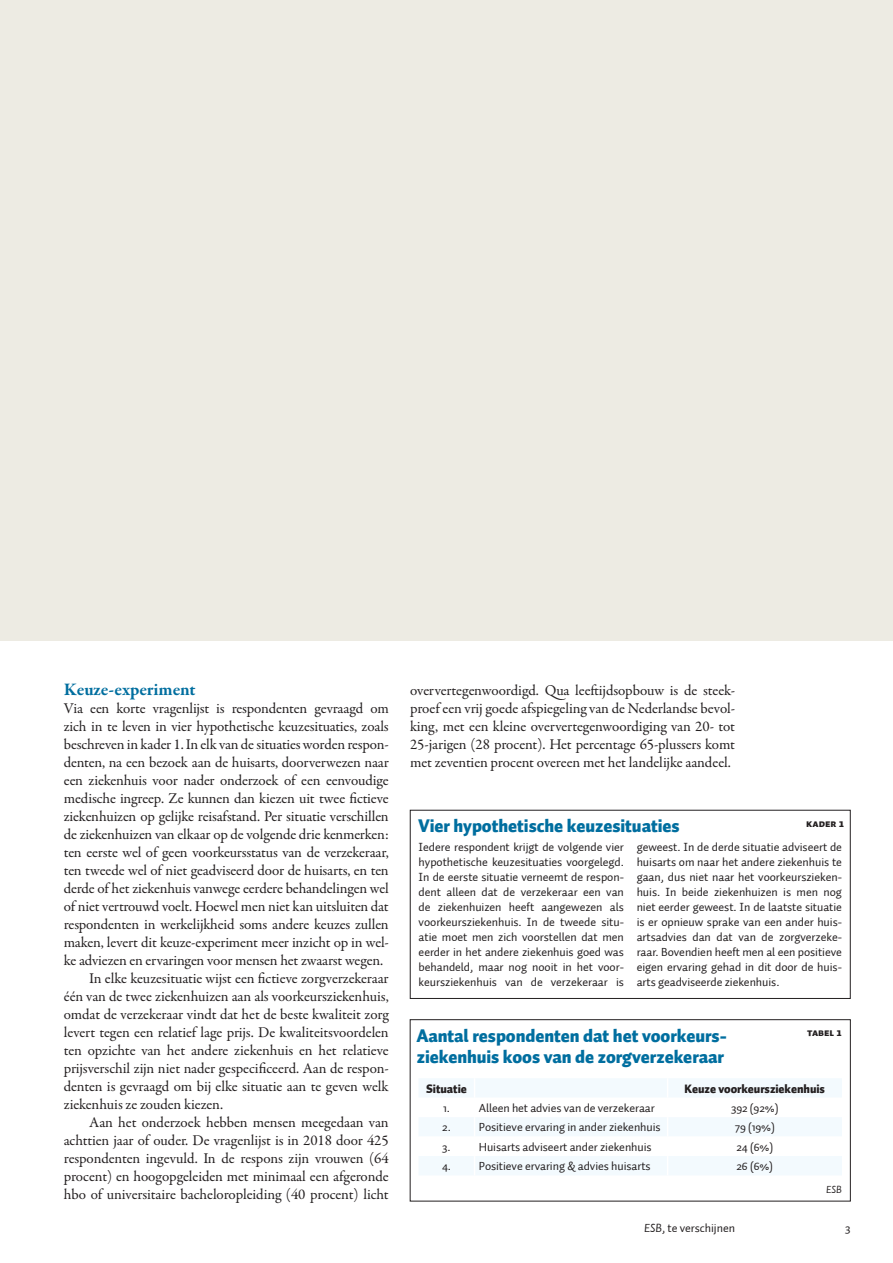
<style>
.page{position:relative;width:893px;height:1263px;background:#fff}
.page>*{position:absolute;margin:0;border:0;box-sizing:border-box;transform-origin:0 0}
.FIGUURKOP{font:900 18px/21px "Auto 1";letter-spacing:-.005em;color:#006e9f}
.TUSSENKOP{font:700 18px "Garamond Premr Pro";letter-spacing:-.005em;color:#006e9f}
.PLAT_VervolgAlinea{font:15px/18px "Garamond Premr Pro";letter-spacing:-.005em;color:#231f20;text-align:justify}
.PLAT_EersteAlinea{font:15px/18px "Garamond Premr Pro";letter-spacing:-.015em;color:#231f20;text-align:justify}
.KADERTXT{font:12px/15px "Auto 1";letter-spacing:-.005em;color:#231f20;text-align:justify}
.TABELTEKST{font:12px "Auto 1";letter-spacing:-.005em;color:#231f20}
.TABELBOVENTXT{font:900 12px "Auto 1";letter-spacing:-.005em;color:#231f20}
.FIGUURNUMMMER{font:10.5px "Auto 1 Black Sm Cp";color:#231f20}
.BIJSCHRIFT{font:italic 10.5px "Auto 1";color:#231f20}
.s1{font-style:italic}
</style>
<div class="page">
<div style="left:410px;top:1019px;width:440px;height:182px;border:1px solid #231f20"></div>
<svg style="left:419px;top:1079px;width:423px;height:96px"></svg>
<div style="left:0;top:0;width:893px;height:640px;background:#edebe3"></div>
<p class="TUSSENKOP" style="left:64px;top:678px;width:133px">Keuze-experiment</p>
<p class="PLAT_EersteAlinea" style="left:64px;top:700px;width:327px">Via een korte vragenlijst is respondenten gevraagd om zich in te leven in vier hypothetische keuzesituaties, zoals beschreven in kader 1. In elk van de situaties worden respon&shy;denten, na een bezoek aan de huisarts, doorverwezen naar een ziekenhuis voor nader onderzoek of een eenvoudige medische ingreep. Ze kunnen dan kiezen uit twee fictieve ziekenhuizen op gelijke reisafstand. Per situatie verschillen de ziekenhuizen van elkaar op de volgende drie kenmerken: ten eerste wel of geen voorkeursstatus van de verzekeraar, ten tweede wel of niet geadviseerd door de huisarts, en ten derde of het ziekenhuis vanwege eerdere behandelingen wel of niet vertrouwd voelt. Hoewel men niet kan uitsluiten dat respondenten in werkelijkheid soms andere keuzes zullen maken, levert dit keuze-experiment meer inzicht op in wel&shy;ke adviezen en ervaringen voor mensen het zwaarst wegen.</p>
<p class="PLAT_VervolgAlinea" style="left:64px;top:970px;width:327px;text-indent:26px">In elke keuzesituatie wijst een fictieve zorgverzekeraar één van de twee ziekenhuizen aan als voorkeursziekenhuis, omdat de verzekeraar vindt dat het de beste kwaliteit zorg levert tegen een relatief lage prijs. De kwaliteitsvoordelen ten opzichte van het andere ziekenhuis en het relatieve prijsverschil zijn niet nader gespecificeerd. Aan de respon&shy;denten is gevraagd om bij elke situatie aan te geven welk ziekenhuis ze zouden kiezen.</p>
<p class="PLAT_VervolgAlinea" style="left:64px;top:1114px;width:327px;text-indent:26px">Aan het onderzoek hebben mensen meegedaan van achttien jaar of ouder. De vragenlijst is in 2018 door 425 respondenten ingevuld. In de respons zijn vrouwen (64 procent) en hoogopgeleiden met minimaal een afgeronde hbo of universitaire bacheloropleiding (40 procent) licht</p>
<p class="PLAT_VervolgAlinea" style="left:410px;top:682px;width:326px">oververtegenwoordigd. Qua leeftijdsopbouw is de steek&shy;proef een vrij goede afspiegeling van de Nederlandse bevol&shy;king, met een kleine oververtegenwoordiging van 20- tot 25-jarigen (28 procent). Het percentage 65-plussers komt met zeventien procent overeen met het landelijke aandeel.</p>
<p class="FIGUURKOP" style="left:419px;top:816px;width:263px">Vier hypothetische keuzesituaties</p>
<p class="FIGUURNUMMMER" style="left:806px;top:817px;width:39px">KADER 1</p>
<p class="KADERTXT" style="left:419px;top:840px;width:207px">Iedere respondent krijgt de volgende vier hypothetische keuzesituaties voorgelegd.<br>In de eerste situatie verneemt de respon&shy;dent alleen dat de verzekeraar een van de ziekenhuizen heeft aangewezen als voorkeursziekenhuis. In de tweede situ&shy;atie moet men zich voorstellen dat men eerder in het andere ziekenhuis goed was behandeld, maar nog nooit in het voor&shy;keursziekenhuis van de verzekeraar is</p>
<p class="KADERTXT" style="left:637px;top:840px;width:207px">geweest. In de derde situatie adviseert de huisarts om naar het andere ziekenhuis te gaan, dus niet naar het voorkeurszieken&shy;huis. In beide ziekenhuizen is men nog niet eerder geweest. In de laatste situatie is er opnieuw sprake van een ander huis&shy;artsadvies dan dat van de zorgverzeke&shy;raar. Bovendien heeft men al een positieve eigen ervaring gehad in dit door de huis&shy;arts geadviseerde ziekenhuis.</p>
<p class="FIGUURKOP" style="left:417px;top:1026px;width:311px">Aantal respondenten dat het voorkeurs&shy;ziekenhuis koos van de zorgverzekeraar</p>
<p class="FIGUURNUMMMER" style="left:807px;top:1026px;width:36px">TABEL 1</p>
<p class="TABELBOVENTXT" style="left:426px;top:1080px;width:42px">Situatie</p>
<p class="TABELBOVENTXT" style="left:685px;top:1080px;width:142px">Keuze voorkeursziekenhuis</p>
<p class="TABELTEKST" style="left:443px;top:1100px;width:8px">1.</p>
<p class="TABELTEKST" style="left:479px;top:1100px;width:178px">Alleen het advies van de verzekeraar</p>
<p class="TABELTEKST" style="left:731px;top:1100px;width:49px">392 (92%)</p>
<p class="TABELTEKST" style="left:442px;top:1120px;width:10px">2.</p>
<p class="TABELTEKST" style="left:479px;top:1120px;width:183px">Positieve ervaring in ander ziekenhuis</p>
<p class="TABELTEKST" style="left:735px;top:1120px;width:42px">79 (19%)</p>
<p class="TABELTEKST" style="left:442px;top:1139px;width:10px">3.</p>
<p class="TABELTEKST" style="left:479px;top:1139px;width:174px">Huisarts adviseert ander ziekenhuis</p>
<p class="TABELTEKST" style="left:736px;top:1139px;width:38px">24 (6%)</p>
<p class="TABELTEKST" style="left:442px;top:1159px;width:11px">4.</p>
<p class="TABELTEKST" style="left:479px;top:1159px;width:173px">Positieve ervaring &amp; advies huisarts</p>
<p class="TABELTEKST" style="left:736px;top:1159px;width:38px">26 (6%)</p>
<p class="BIJSCHRIFT" style="left:826px;top:1183px;width:17px">ESB</p>
<p class="KADERTXT" style="left:644px;top:1221px;width:92px"><span class="s1">ESB</span>, te verschijnen</p>
<p class="KADERTXT" style="left:845px;top:1221px;width:7px">3</p>
</div>
